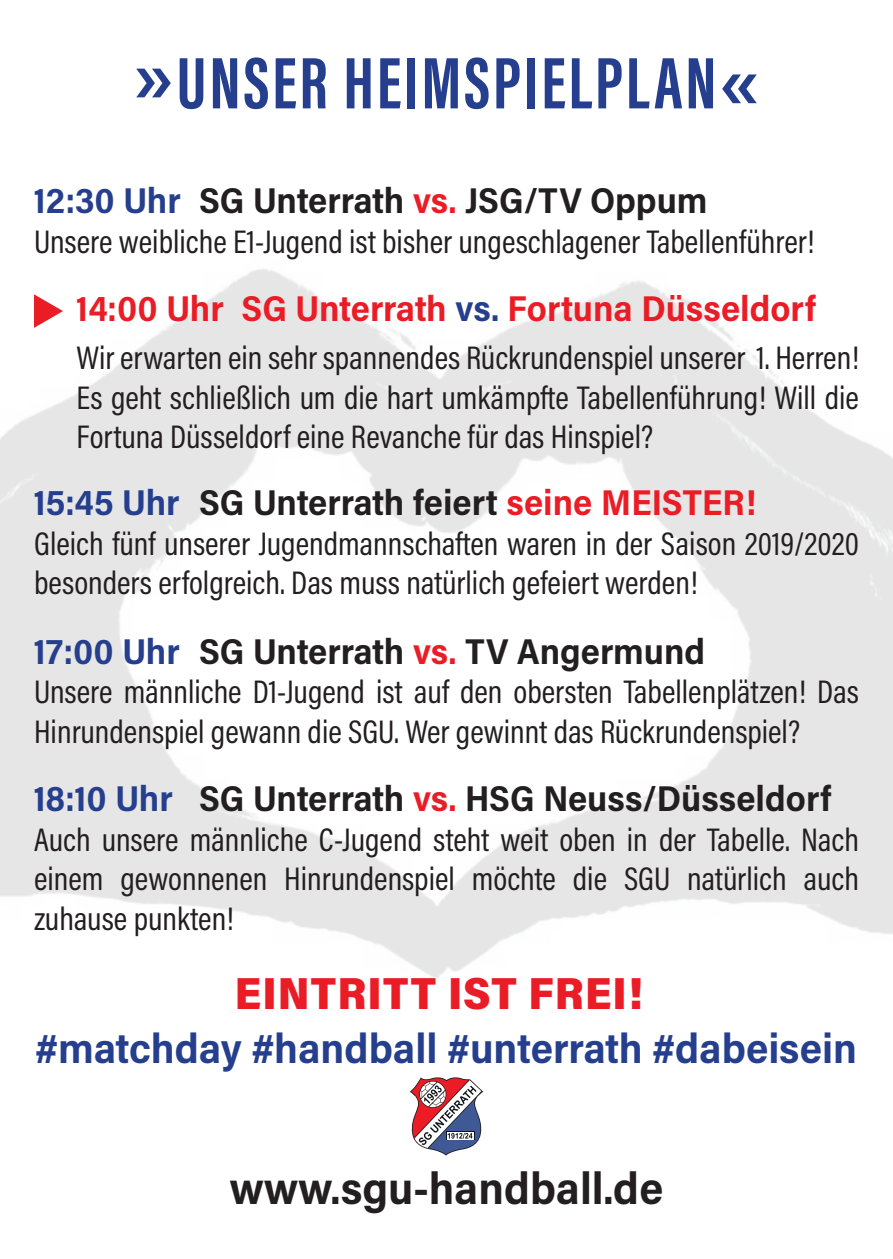
<style>
.page{position:relative;width:893px;height:1259px;background:#fff}
.page>*{position:absolute;margin:0;border:0;box-sizing:border-box;transform-origin:0 0}
.t1{font:700 75px "Acumin Pro Extra Cond";letter-spacing:.04em;color:#253f8e}
.t2{font:700 45px "Acumin Pro Semi Cond";color:#231f20}
.t3{font:900 45px "Acumin Pro Semi Cond";letter-spacing:.02em;color:#ea1d27}
.t4{font:700 42px "Acumin Pro Semi Cond";color:#253f8e}
.t5{font:700 36px "Acumin Pro Semi Cond";color:#231f20}
.t6{font:700 36px "Acumin Pro Semi Cond";color:#ea1d27}
.t7{font:33px/39.6px "Acumin Pro Cond";color:#231f20;text-align:justify}
.s1{font-family:"Acumin Pro Semi Cond"}
.s2{color:#253f8e}
.s3{color:#ea1d27}
</style>
<div class="page">
<svg style="left:410px;top:1077px;width:73px;height:78px"></svg>
<svg style="left:34px;top:294px;width:29px;height:34px"></svg>
<p class="t1" style="left:133px;top:37px;width:628px"><span class="s1">»</span>UNSER HEIMSPIELPLAN<span class="s1">«</span></p>
<p class="t5" style="left:34px;top:175px;width:675px"><span class="s2">12:30 Uhr</span> SG Unterrath <span class="s3">vs.</span> JSG/TV Oppum</p>
<p class="t7" style="left:34px;top:221px;width:782px">Unsere weibliche E1-Jugend ist bisher ungeschlagener Tabellenführer!</p>
<p class="t6" style="left:77px;top:283px;width:740px">14:00 Uhr SG Unterrath <span class="s2">vs.</span> Fortuna Düsseldorf</p>
<p class="t7" style="left:77px;top:337px;width:784px">Wir erwarten ein sehr spannendes Rückrundenspiel unserer 1. Herren!<br>Es geht schließlich um die hart umkämpfte Tabellenführung! Will die Fortuna Düsseldorf eine Revanche für das Hinspiel?</p>
<p class="t5" style="left:34px;top:477px;width:723px"><span class="s2">15:45 Uhr</span> SG Unterrath feiert <span class="s3">seine MEISTER!</span></p>
<p class="t7" style="left:34px;top:523px;width:826px">Gleich fünf unserer Jugendmannschaften waren in der Saison 2019/2020 besonders erfolgreich. Das muss natürlich gefeiert werden!</p>
<p class="t5" style="left:34px;top:626px;width:673px"><span class="s2">17:00 Uhr</span> SG Unterrath <span class="s3">vs.</span> TV Angermund</p>
<p class="t7" style="left:34px;top:671px;width:826px">Unsere männliche D1-Jugend ist auf den obersten Tabellenplätzen! Das<br>Hinrundenspiel gewann die SGU. Wer gewinnt das Rückrundenspiel?</p>
<p class="t5" style="left:34px;top:773px;width:798px"><span class="s2">18:10 Uhr</span> SG Unterrath <span class="s3">vs.</span> HSG Neuss/Düsseldorf</p>
<p class="t7" style="left:34px;top:819px;width:826px">Auch unsere männliche C-Jugend steht weit oben in der Tabelle. Nach einem gewonnenen Hinrundenspiel möchte die SGU natürlich auch zuhause punkten!</p>
<p class="t3" style="left:235px;top:961px;width:409px">EINTRITT IST FREI!</p>
<p class="t4" style="left:36px;top:1019px;width:823px">#matchday #handball #unterrath #dabeisein</p>
<p class="t2" style="left:230px;top:1156px;width:435px">www.sgu-handball.de</p>
</div>
